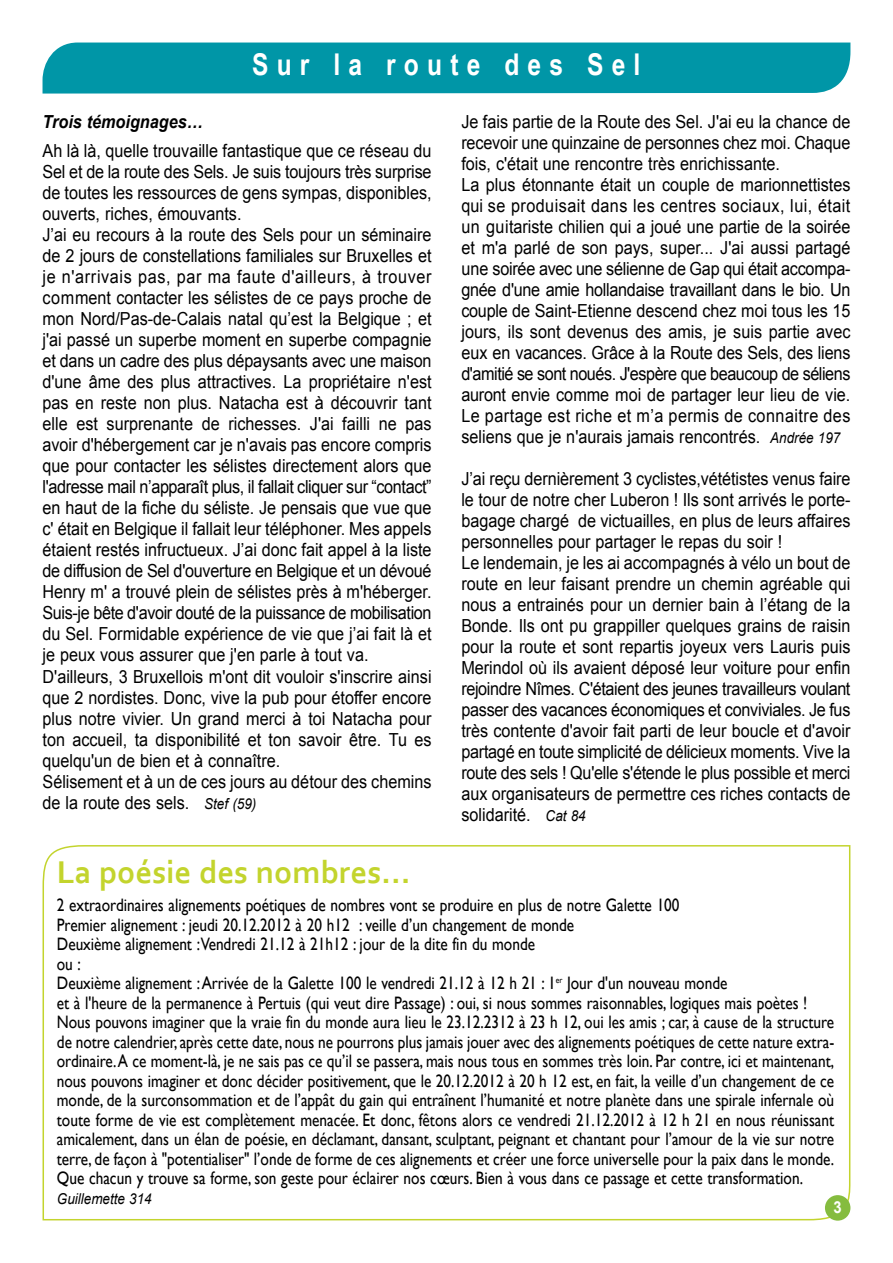
<style>
.page{position:relative;width:893px;height:1263px;background:#fff}
.page>*{position:absolute;margin:0;border:0;box-sizing:border-box;transform-origin:0 0}
.t1{font:700 33px "Corbel";color:#c3d42d}
.t2{font:700 30px "Arial Narrow";letter-spacing:.275em;color:#fff}
.t3{font:18px/21px "Arial";color:#000;scale:.9 1}
.t4{font:18px/19.5px "Gill Sans";color:#000;scale:.85 1}
.t5{font:italic 700 18px "Arial";color:#000;scale:.9 1}
.t6{font:700 16.5px "Arial";color:#fff;scale:.9 1}
.t7{font:italic 15px "Arial";color:#000;scale:.9 1}
.s1{font-style:italic;font-size:15px}
</style>
<div class="page">
<svg style="left:43px;top:845px;width:807px;height:375px"></svg>
<div style="left:825px;top:1195px;width:25px;height:25px;background:#85bc3f;border-radius:50%"></div>
<div style="left:43px;top:43px;width:807px;height:51px;background:#0096a7"></div>
<h2 class="t2" style="left:252px;top:47px;width:390px">Sur la route des Sel</h2>
<p class="t5" style="left:43px;top:112px;width:180px">Trois témoignages…</p>
<p class="t3" style="left:43px;top:141px;width:434px">Ah là là, quelle trouvaille fantastique que ce réseau du Sel et de la route des Sels. Je suis toujours très surprise de toutes les ressources de gens sympas, disponibles, ouverts, riches, émouvants.<br>J’ai eu recours à la route des Sels pour un séminaire de 2 jours de constellations familiales sur Bruxelles et je n'arrivais pas, par ma faute d'ailleurs, à trouver comment contacter les sélistes de ce pays proche de mon Nord/Pas-de-Calais natal qu’est la Belgique ; et j'ai passé un superbe moment en superbe compagnie et dans un cadre des plus dépaysants avec une maison d'une âme des plus attractives. La propriétaire n'est pas en reste non plus. Natacha est à découvrir tant elle est surprenante de richesses. J'ai failli ne pas avoir d'hébergement car je n'avais pas encore compris que pour contacter les sélistes directement alors que l'adresse mail n’apparaît plus, il fallait cliquer sur “contact” en haut de la fiche du séliste. Je pensais que vue que c' était en Belgique il fallait leur téléphoner. Mes appels étaient restés infructueux. J’ai donc fait appel à la liste de diffusion de Sel d'ouverture en Belgique et un dévoué Henry m' a trouvé plein de sélistes près à m'héberger.<br>Suis-je bête d'avoir douté de la puissance de mobilisation du Sel. Formidable expérience de vie que j’ai fait là et je peux vous assurer que j'en parle à tout va.<br>D'ailleurs, 3 Bruxellois m'ont dit vouloir s'inscrire ainsi que 2 nordistes. Donc, vive la pub pour étoffer encore plus notre vivier. Un grand merci à toi Natacha pour ton accueil, ta disponibilité et ton savoir être. Tu es quelqu'un de bien et à connaître.<br>Sélisement et à un de ces jours au détour des chemins de la route des sels. <span class="s1">Stef (59)</span></p>
<p class="t3" style="left:461px;top:111px;width:434px">Je fais partie de la Route des Sel. J'ai eu la chance de recevoir une quinzaine de personnes chez moi. Chaque fois, c'était une rencontre très enrichissante.<br>La plus étonnante était un couple de marionnettistes qui se produisait dans les centres sociaux, lui, était un guitariste chilien qui a joué une partie de la soirée et m'a parlé de son pays, super... J'ai aussi partagé une soirée avec une sélienne de Gap qui était accompa&shy;gnée d'une amie hollandaise travaillant dans le bio. Un couple de Saint-Etienne descend chez moi tous les 15 jours, ils sont devenus des amis, je suis partie avec eux en vacances. Grâce à la Route des Sels, des liens d'amitié se sont noués. J'espère que beaucoup de séliens auront envie comme moi de partager leur lieu de vie.<br>Le partage est riche et m’a permis de connaitre des seliens que je n'aurais jamais rencontrés. <span class="s1">Andrée 197</span></p>
<p class="t3" style="left:461px;top:468px;width:434px">J’ai reçu dernièrement 3 cyclistes,vététistes venus faire le tour de notre cher Luberon ! Ils sont arrivés le porte&shy;bagage chargé de victuailles, en plus de leurs affaires personnelles pour partager le repas du soir !<br>Le lendemain, je les ai accompagnés à vélo un bout de route en leur faisant prendre un chemin agréable qui nous a entrainés pour un dernier bain à l’étang de la Bonde. Ils ont pu grappiller quelques grains de raisin pour la route et sont repartis joyeux vers Lauris puis Merindol où ils avaient déposé leur voiture pour enfin rejoindre Nîmes. C'étaient des jeunes travailleurs voulant passer des vacances économiques et conviviales. Je fus très contente d'avoir fait parti de leur boucle et d'avoir partagé en toute simplicité de délicieux moments. Vive la route des sels ! Qu'elle s'étende le plus possible et merci aux organisateurs de permettre ces riches contacts de solidarité. <span class="s1">Cat 84</span></p>
<h1 class="t1" style="left:57px;top:852px;width:355px">La poésie des nombres…</h1>
<p class="t4" style="left:57px;top:895px;width:916px">2 extraordinaires alignements poétiques de nombres vont se produire en plus de notre Galette 100<br>Premier alignement : jeudi 20.12.2012 à 20 h12 : veille d’un changement de monde<br>Deuxième alignement :Vendredi 21.12 à 21h12 : jour de la dite fin du monde<br>ou :<br>Deuxième alignement :Arrivée de la Galette 100 le vendredi 21.12 à 12 h 21 : 1<sup>er</sup> Jour d'un nouveau monde<br>et à l'heure de la permanence à Pertuis (qui veut dire Passage) : oui, si nous sommes raisonnables, logiques mais poètes !<br>Nous pouvons imaginer que la vraie fin du monde aura lieu le 23.12.2312 à 23 h 12, oui les amis ; car, à cause de la structure de notre calendrier, après cette date, nous ne pourrons plus jamais jouer avec des alignements poétiques de cette nature extra&shy;ordinaire.A ce moment-là, je ne sais pas ce qu’il se passera, mais nous tous en sommes très loin. Par contre, ici et maintenant, nous pouvons imaginer et donc décider positivement, que le 20.12.2012 à 20 h 12 est, en fait, la veille d’un changement de ce monde, de la surconsommation et de l’appât du gain qui entraînent l’humanité et notre planète dans une spirale infernale où toute forme de vie est complètement menacée. Et donc, fêtons alors ce vendredi 21.12.2012 à 12 h 21 en nous réunissant amicalement, dans un élan de poésie, en déclamant, dansant, sculptant, peignant et chantant pour l’amour de la vie sur notre terre, de façon à "potentialiser" l’onde de forme de ces alignements et créer une force universelle pour la paix dans le monde.<br>Que chacun y trouve sa forme, son geste pour éclairer nos cœurs. Bien à vous dans ce passage et cette transformation.</p>
<p class="t7" style="left:57px;top:1190px;width:107px">Guillemette 314</p>
<p class="t6" style="left:834px;top:1198px;width:11px">3</p>
</div>
